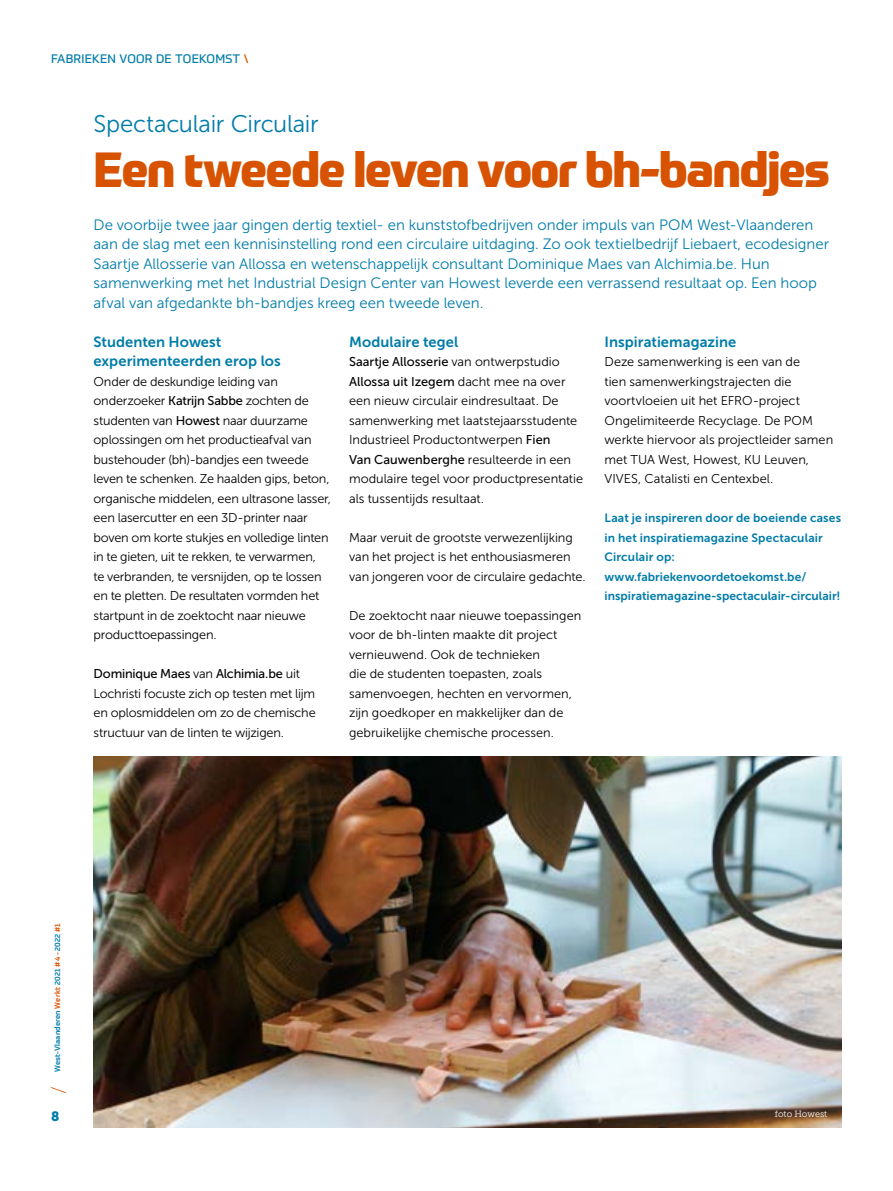
<style>
.page{position:relative;width:893px;height:1191px;background:#fff}
.page>*{position:absolute;margin:0;border:0;box-sizing:border-box;transform-origin:0 0}
.t1{font:800 48px "Prometo";letter-spacing:-.035em;color:#d85301}
.t2{font:24px "Museo Sans 300";letter-spacing:-.015em;color:#007ca9}
.t3{font:100 21px "Prometo";color:#d85301}
.t4{font:15px/19.5px "Museo Sans 300";color:#007ca9}
.t5{font:14.7px/19.5px "Museo Sans 700";letter-spacing:.005em;color:#007ca9}
.t6{font:13.5px "Museo Slab 900";color:#007ca9}
.t7{font:12.75px/19.5px "Museo Sans 300";letter-spacing:-.01em;color:#000}
.t8{font:12.75px/19.5px "Museo Sans 500";letter-spacing:-.005em;color:#000}
.t9{font:12px/19.5px "Museo Sans 700";letter-spacing:.01em;color:#007ca9}
.t10{font:12px "Prometo";letter-spacing:.02em;color:#007ca9}
.t11{font:9px "Museo Slab 300";letter-spacing:-.005em;color:#fff}
.t12{font:500 7.5px "Prometo";letter-spacing:.025em;color:#007ca9}
.s1{color:#d85301}
.s2{font-family:"Museo Sans 500"}
.s3{font-family:"Museo Sans 300"}
</style>
<div class="page">
<img style="left:94px;top:756px;width:748px;height:371px">
<p class="t10" style="left:51px;top:52px;width:199px">FABRIEKEN VOOR DE TOEKOMST <span class="s1">\</span></p>
<h2 class="t2" style="left:94px;top:111px;width:227px">Spectaculair Circulair</h2>
<h1 class="t1" style="left:94px;top:139px;width:738px">Een tweede leven voor bh-bandjes</h1>
<p class="t4" style="left:94px;top:215px;width:737px">De voorbije twee jaar gingen dertig textiel- en kunststofbedrijven onder impuls van POM West-Vlaanderen aan de slag met een kennisinstelling rond een circulaire uitdaging. Zo ook textielbedrijf Liebaert, ecodesigner Saartje Allosserie van Allossa en wetenschappelijk consultant Dominique Maes van Alchimia.be. Hun samenwerking met het Industrial Design Center van Howest leverde een verrassend resultaat op. Een hoop afval van afgedankte bh-bandjes kreeg een tweede leven.</p>
<p class="t5" style="left:94px;top:332px;width:189px">Studenten Howest experimenteerden erop los</p>
<p class="t7" style="left:94px;top:371px;width:239px">Onder de deskundige leiding van onderzoeker <span class="s2">Katrijn Sabbe</span> zochten de studenten van <span class="s2">Howest</span> naar duurzame oplossingen om het productieafval van bustehouder (bh)-bandjes een tweede leven te schenken. Ze haalden gips, beton, organische middelen, een ultrasone lasser, een lasercutter en een 3D-printer naar boven om korte stukjes en volledige linten in te gieten, uit te rekken, te verwarmen,<br>te verbranden, te versnijden, op te lossen en te pletten. De resultaten vormden het startpunt in de zoektocht naar nieuwe producttoepassingen.</p>
<p class="t8" style="left:94px;top:664px;width:208px">Dominique Maes <span class="s3">van</span> Alchimia.be <span class="s3">uit</span></p>
<p class="t7" style="left:94px;top:683px;width:224px;text-align:justify">Lochristi focuste zich op testen met lijm en oplosmiddelen om zo de chemische structuur van de linten te wijzigen.</p>
<p class="t5" style="left:349px;top:332px;width:111px">Modulaire tegel</p>
<p class="t8" style="left:349px;top:352px;width:218px">Saartje Allosserie <span class="s3">van ontwerpstudio<br></span>Allossa uit Izegem <span class="s3">dacht mee na over</span></p>
<p class="t7" style="left:349px;top:391px;width:236px">een nieuw circulair eindresultaat. De samenwerking met laatstejaarsstudente Industrieel Productontwerpen <span class="s2">Fien<br>Van Cauwenberghe</span> resulteerde in een modulaire tegel voor productpresentatie als tussentijds resultaat.</p>
<p class="t7" style="left:349px;top:527px;width:238px">Maar veruit de grootste verwezenlijking van het project is het enthousiasmeren van jongeren voor de circulaire gedachte.</p>
<p class="t7" style="left:349px;top:605px;width:234px">De zoektocht naar nieuwe toepassingen voor de bh-linten maakte dit project vernieuwend. Ook de technieken<br>die de studenten toepasten, zoals samenvoegen, hechten en vervormen, zijn goedkoper en makkelijker dan de gebruikelijke chemische processen.</p>
<p class="t5" style="left:604px;top:332px;width:133px">Inspiratiemagazine</p>
<p class="t7" style="left:604px;top:352px;width:230px">Deze samenwerking is een van de<br>tien samenwerkingstrajecten die voortvloeien uit het EFRO-project Ongelimiteerde Recyclage. De POM werkte hiervoor als projectleider samen met TUA West, Howest, KU Leuven, VIVES, Catalisti en Centexbel.</p>
<p class="t9" style="left:604px;top:508px;width:238px">Laat je inspireren door de boeiende cases in het inspiratiemagazine Spectaculair Circulair op: www.fabriekenvoordetoekomst.be/ inspiratiemagazine-spectaculair-circulair!</p>
<p class="t12" style="left:53px;top:1072px;width:150px;rotate:-90deg">West-Vlaanderen <span class="s1">Werkt</span> 2021 <span class="s1">#4 -</span> 2022 <span class="s1">#1</span></p>
<h3 class="t3" style="left:46px;top:1094px;width:9px;rotate:-90deg">/</h3>
<p class="t6" style="left:51px;top:1108px;width:10px">8</p>
<p class="t11" style="left:775px;top:1109px;width:54px">foto Howest</p>
</div>
